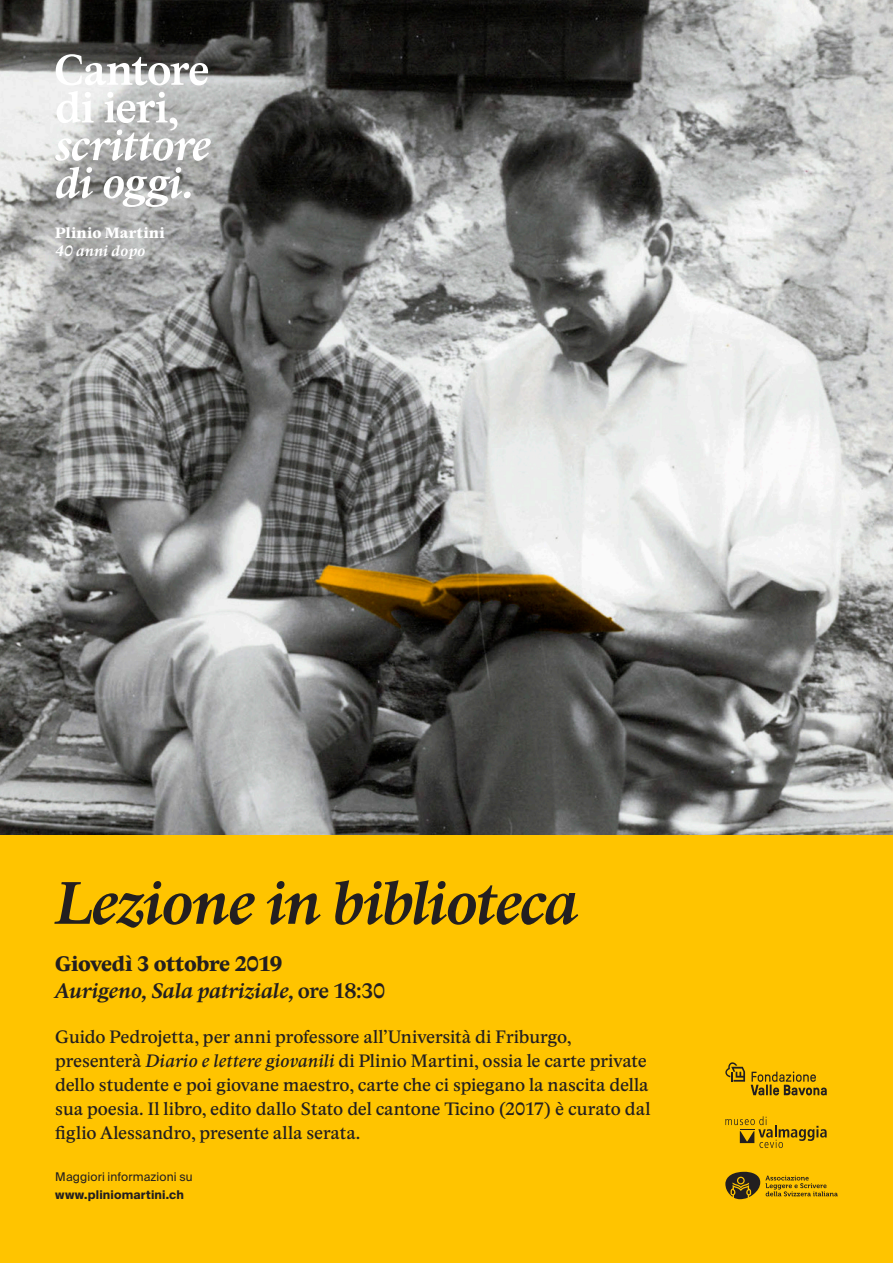
<style>
.page{position:relative;width:893px;height:1263px;background:#ffc400}
.page>*{position:absolute;margin:0;border:0;box-sizing:border-box;transform-origin:0 0}
.t1{font:italic 60px "Academica Medium Pro";letter-spacing:-.03em;color:#231f20}
.t2{font:italic 21px/27px "Academica Medium Pro";letter-spacing:-.015em;color:#231f20}
.t3{font:18px/24px "Academica Text Pro";color:#231f20}
.t4{font:700 15px "Academica Medium Pro";letter-spacing:.015em;color:#fff}
.t5{font:italic 15px "Academica Medium Pro";letter-spacing:.005em;color:#fff}
.Titoletto{font:12px/18px "Suisse Intl";letter-spacing:.01em;color:#231f20}
.s1{font-weight:700;font-style:normal}
.s2{font-style:normal}
.s3{font-style:italic}
.s4{font-weight:700}
</style>
<div class="page">
<img style="left:0;top:0;width:893px;height:834px">
<svg style="left:751px;top:1071px;width:76px;height:24px"></svg>
<svg style="left:725px;top:1062px;width:20px;height:20px"></svg>
<svg style="left:725px;top:1116px;width:102px;height:32px"></svg>
<svg style="left:725px;top:1171px;width:113px;height:28px"></svg>
<svg style="left:56px;top:167px;width:135px;height:40px;background:#b5b5b5"></svg>
<svg style="left:55px;top:91px;width:156px;height:70px;background:#cfd0cf"></svg>
<svg style="left:56px;top:54px;width:152px;height:31px;background:#a9a9a8"></svg>
<p class="t4" style="left:55px;top:222px;width:111px">Plinio Martini</p>
<p class="t5" style="left:55px;top:241px;width:91px">40 anni dopo</p>
<p class="t1" style="left:55px;top:866px;width:525px">Lezione in biblioteca</p>
<p class="t2" style="left:55px;top:951px;width:332px"><span class="s1">Giovedì 3 ottobre 2019<br></span>Aurigeno, Sala patriziale, <span class="s2">ore 18:30</span></p>
<p class="t3" style="left:55px;top:1025px;width:597px">Guido Pedrojetta, per anni professore all’Università di Friburgo, presenterà <span class="s3">Diario e lettere giovanili</span> di Plinio Martini, ossia le carte private dello studente e poi giovane maestro, carte che ci spiegano la nascita della sua poesia. Il libro, edito dallo Stato del cantone Ticino (2017) è curato dal figlio Alessandro, presente alla serata.</p>
<p class="Titoletto" style="left:55px;top:1168px;width:139px">Maggiori informazioni su <span class="s4">www.pliniomartini.ch</span></p>
</div>
